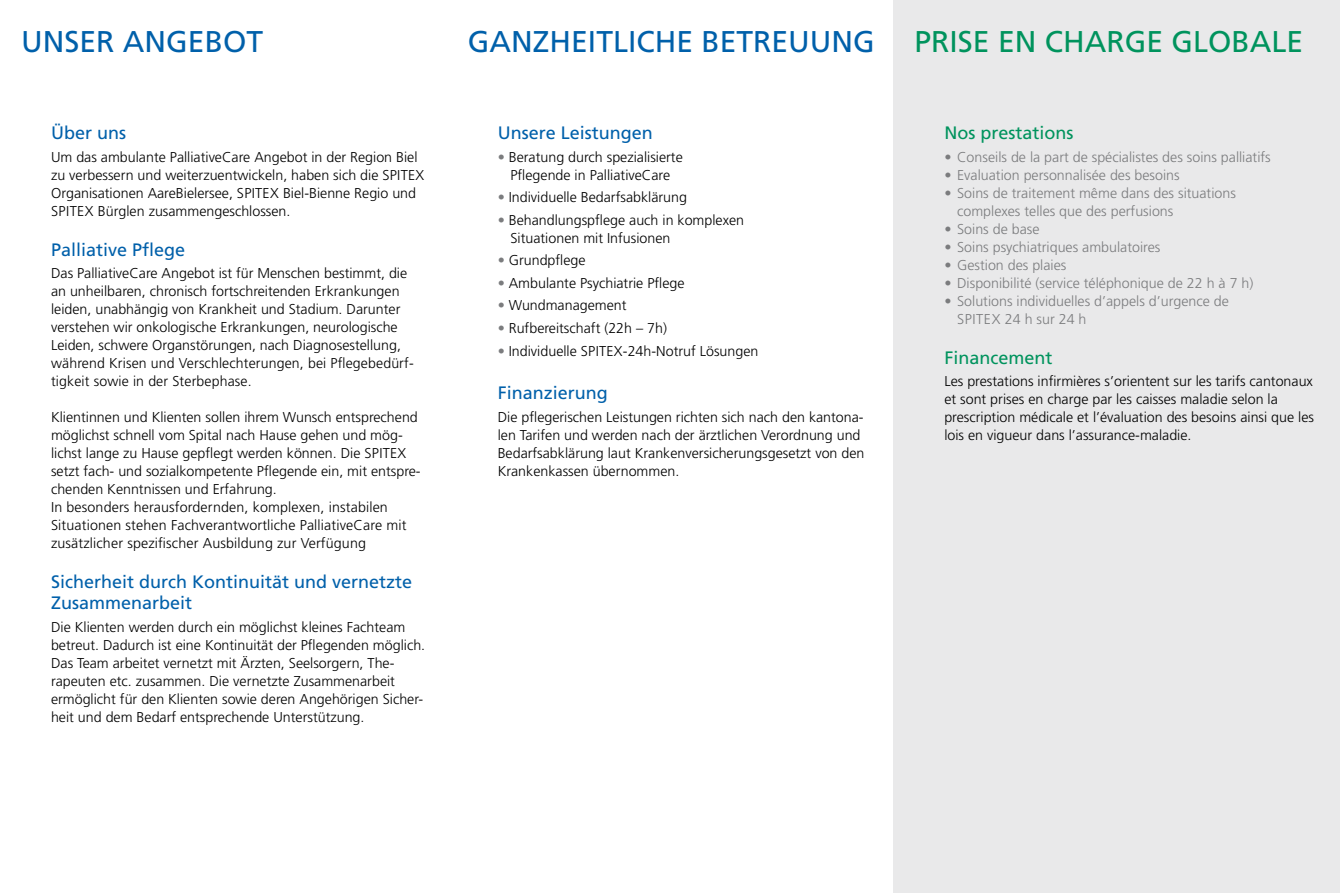
<style>
.page{position:relative;width:1340px;height:893px;background:#fff}
.page>*{position:absolute;margin:0;border:0;box-sizing:border-box;transform-origin:0 0}
.t1{font:30px "Frutiger LT Std";color:#0060aa}
.t2{font:30px "Frutiger LT Std";color:#00935d}
.t3{font:18px/21.6px "Frutiger LT Std";color:#0060aa}
.t4{font:18px "Frutiger LT Std";color:#00935d}
.t5{font:300 14.25px/18px "Frutiger LT Std";color:#000}
.t6{font:300 14.25px/18px "Frutiger LT Std";color:#7b7c7e}
.s1{color:#7b7c7e}
</style>
<div class="page">
<div style="left:893px;top:0;width:446px;height:893px;background:#e9e9ea"></div>
<h1 class="t1" style="left:21px;top:24px;width:243px">UNSER ANGEBOT</h1>
<p class="t3" style="left:51px;top:123px;width:77px">Über uns</p>
<p class="t5" style="left:51px;top:148px;width:368px">Um das ambulante PalliativeCare Angebot in der Region Biel zu verbessern und weiterzuentwickeln, haben sich die Spitex<br>Organisationen AareBielersee, Spitex</p>
<p class="t5" style="left:283px;top:184px;width:135px">Biel-Bienne Regio und</p>
<p class="t5" style="left:51px;top:202px;width:16px">Spitex</p>
<p class="t5" style="left:98px;top:202px;width:194px">Bürglen zusammengeschlossen.</p>
<p class="t3" style="left:51px;top:239px;width:136px">Palliative Pflege</p>
<p class="t5" style="left:51px;top:264px;width:364px">Das PalliativeCare Angebot ist für Menschen bestimmt, die an unheilbaren, chronisch fortschreitenden Erkrankungen leiden, unabhängig von Krankheit und Stadium. Darunter verstehen wir onkologische Erkrankungen, neurologische Leiden, schwere Organstörungen, nach Diagnosestellung, während Krisen und Verschlechterungen, bei Pflegebedürf&shy;tigkeit sowie in der Sterbephase.</p>
<p class="t5" style="left:51px;top:408px;width:371px">Klientinnen und Klienten sollen ihrem Wunsch entsprechend möglichst schnell vom Spital nach Hause gehen und mög&shy;lichst lange zu Hause gepflegt werden können. Die Spitex<br>setzt fach- und sozialkompetente Pflegende ein, mit entspre&shy;chenden Kenntnissen und Erfahrung.<br>In besonders herausfordernden, komplexen, instabilen Situationen stehen Fachverantwortliche PalliativeCare mit zusätzlicher spezifischer Ausbildung zur Verfügung</p>
<p class="t3" style="left:51px;top:571px;width:363px">Sicherheit durch Kontinuität und vernetzte<br>Zusammenarbeit</p>
<p class="t5" style="left:51px;top:618px;width:376px">Die Klienten werden durch ein möglichst kleines Fachteam betreut. Dadurch ist eine Kontinuität der Pflegenden möglich.<br>Das Team arbeitet vernetzt mit Ärzten, Seelsorgern, The&shy;rapeuten etc. zusammen. Die vernetzte Zusammenarbeit ermöglicht für den Klienten sowie deren Angehörigen Sicher&shy;heit und dem Bedarf entsprechende Unterstützung.</p>
<h1 class="t1" style="left:468px;top:24px;width:43px">Ganz</h1>
<h1 class="t1" style="left:549px;top:24px;width:36px">heitlic</h1>
<h1 class="t1" style="left:654px;top:24px;width:85px">he Betreuung</h1>
<h1 class="t2" style="left:914px;top:24px;width:390px">PRISE EN CHARGE GLOBALE</h1>
<p class="t3" style="left:497px;top:123px;width:157px">Unsere Leistungen</p>
<p class="t5" style="left:497px;top:148px;width:187px;text-align:center"><span class="s1">•</span> Beratung durch spezialisierte<br>Pflegende in PalliativeCare</p>
<p class="t5" style="left:497px;top:189px;width:191px"><span class="s1">•</span> Individuelle Bedarfsabklärung</p>
<p class="t5" style="left:510px;top:211px;width:235px;text-indent:-13px"><span class="s1">•</span> Behandlungspflege auch in komplexen<br>Situationen mit Infusionen</p>
<p class="t5" style="left:497px;top:252px;width:89px"><span class="s1">•</span> Grundpflege</p>
<p class="t5" style="left:497px;top:274px;width:188px"><span class="s1">•</span> Ambulante Psychiatrie Pflege</p>
<p class="t5" style="left:497px;top:297px;width:130px"><span class="s1">•</span> Wundmanagement</p>
<p class="t5" style="left:497px;top:319px;width:171px"><span class="s1">•</span> Rufbereitschaft (22h – 7h)</p>
<p class="t5" style="left:497px;top:342px;width:99px"><span class="s1">•</span> Individuelle Spitex</p>
<p class="t5" style="left:623px;top:342px;width:137px">-24h-Notruf Lösungen</p>
<p class="t3" style="left:497px;top:382px;width:112px">Finanzierung</p>
<p class="t5" style="left:497px;top:408px;width:368px">Die pflegerischen Leistungen richten sich nach den kantona&shy;len Tarifen und werden nach der ärztlichen Verordnung und Bedarfsabklärung laut Krankenversicherungsgesetzt von den Krankenkassen übernommen.</p>
<p class="t4" style="left:944px;top:123px;width:131px">Nos prestations</p>
<p class="t6" style="left:944px;top:148px;width:328px">• Conseils de la part de spécialistes des soins palliatifs</p>
<p class="t6" style="left:944px;top:166px;width:237px">• Evaluation personnalisée des besoins</p>
<p class="t6" style="left:957px;top:184px;width:280px;text-indent:-13px">• Soins de traitement même dans des situations complexes telles que des perfusions</p>
<p class="t6" style="left:944px;top:220px;width:97px">• Soins de base</p>
<p class="t6" style="left:944px;top:238px;width:217px">• Soins psychiatriques ambulatoires</p>
<p class="t6" style="left:944px;top:256px;width:124px">• Gestion des plaies</p>
<p class="t6" style="left:944px;top:274px;width:310px">• Disponibilité (service téléphonique de 22 h à 7 h)</p>
<p class="t6" style="left:957px;top:292px;width:273px;text-indent:-13px">• Solutions individuelles d’appels d’urgence de<br>SPITEX 24 h sur 24 h</p>
<p class="t4" style="left:944px;top:347px;width:110px">Financement</p>
<p class="t5" style="left:944px;top:372px;width:371px">Les prestations infirmières s’orientent sur les tarifs cantonaux et sont prises en charge par les caisses maladie selon la prescription médicale et l’évaluation des besoins ainsi que les lois en vigueur dans l’assurance-maladie.</p>
</div>
